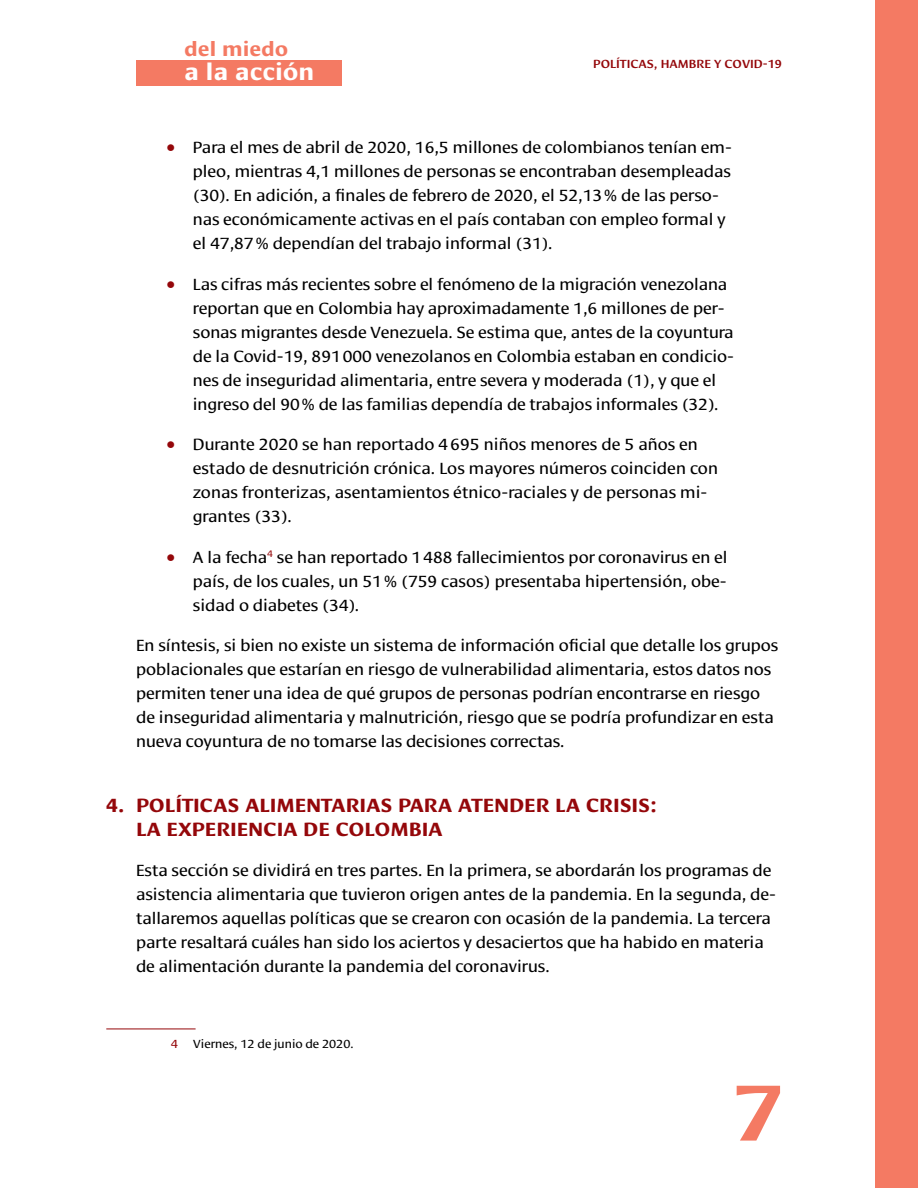
<style>
.page{position:relative;width:918px;height:1188px;background:#fff}
.page>*{position:absolute;margin:0;border:0;box-sizing:border-box;transform-origin:0 0}
.t1{font:700 81px "Cora";color:#f47a63}
.t2{font:700 23.7px "Cora";color:#fff}
.t3{font:700 20.4px "Cora";color:#f47a63}
.t4{font:700 19.5px/24px "Cora";color:#94070a}
.t5{font:16.5px/24px "Cora";color:#000}
.t6{font:500 12px "Cora";color:#94070a}
.t7{font:12px "Cora";color:#000}
.t8{font:12px "Cora";color:#94070a}
.s1{color:#94070a}
</style>
<div class="page">
<div style="left:876px;top:0;width:42px;height:1188px;background:#f47a63"></div>
<div style="left:136px;top:60px;width:206px;height:25px;background:#f47a63"></div>
<hr style="left:106px;top:1029px;width:90px;height:1px;background:#94070a">
<p class="t3" style="left:184px;top:37px;width:106px">del miedo</p>
<h2 class="t2" style="left:184px;top:58px;width:132px">a la acción</h2>
<p class="t6" style="left:593px;top:57px;width:190px">POLÍTICAS, HAMBRE Y COVID-19</p>
<p class="t5" style="left:193px;top:136px;width:541px;text-indent:-27px"><span class="s1">○</span> Para el mes de abril de 2020, 16,5 millones de colombianos tenían em&shy;pleo, mientras 4,1 millones de personas se encontraban desempleadas (30). En adición, a finales de febrero de 2020, el 52,13% de las perso&shy;nas económicamente activas en el país contaban con empleo formal y el 47,87% dependían del trabajo informal (31).</p>
<p class="t5" style="left:193px;top:272px;width:543px;text-indent:-27px"><span class="s1">○</span> Las cifras más recientes sobre el fenómeno de la migración venezolana reportan que en Colombia hay aproximadamente 1,6 millones de per&shy;sonas migrantes desde Venezuela. Se estima que, antes de la coyuntura de la Covid-19, 891000 venezolanos en Colombia estaban en condicio&shy;nes de inseguridad alimentaria, entre severa y moderada (1), y que el ingreso del 90% de las familias dependía de trabajos informales (32).</p>
<p class="t5" style="left:193px;top:433px;width:527px;text-indent:-27px"><span class="s1">○</span> Durante 2020 se han reportado 4695 niños menores de 5 años en estado de desnutrición crónica. Los mayores números coinciden con zonas fronterizas, asentamientos étnico-raciales y de personas mi&shy;grantes (33).</p>
<p class="t5" style="left:193px;top:545px;width:536px;text-align:justify;text-indent:-27px"><span class="s1">○</span> A la fecha<sup>4</sup> se han reportado 1488 fallecimientos por coronavirus en el país, de los cuales, un 51% (759 casos) presentaba hipertensión, obe&shy;sidad o diabetes (34).</p>
<p class="t5" style="left:136px;top:634px;width:644px">En síntesis, si bien no existe un sistema de información oficial que detalle los grupos poblacionales que estarían en riesgo de vulnerabilidad alimentaria, estos datos nos permiten tener una idea de qué grupos de personas podrían encontrarse en riesgo de inseguridad alimentaria y malnutrición, riesgo que se podría profundizar en esta nueva coyuntura de no tomarse las decisiones correctas.</p>
<p class="t4" style="left:136px;top:793px;width:523px;text-indent:-30px">4. POLÍTICAS ALIMENTARIAS PARA ATENDER LA CRISIS:<br>LA EXPERIENCIA DE COLOMBIA</p>
<p class="t5" style="left:136px;top:859px;width:641px">Esta sección se dividirá en tres partes. En la primera, se abordarán los programas de asistencia alimentaria que tuvieron origen antes de la pandemia. En la segunda, de&shy;tallaremos aquellas políticas que se crearon con ocasión de la pandemia. La tercera parte resaltará cuáles han sido los aciertos y desaciertos que ha habido en materia de alimentación durante la pandemia del coronavirus.</p>
<p class="t8" style="left:171px;top:1037px;width:9px">4</p>
<p class="t7" style="left:193px;top:1037px;width:162px">Viernes, 12 de junio de 2020.</p>
<h1 class="t1" style="left:734px;top:1065px;width:49px">7</h1>
</div>
